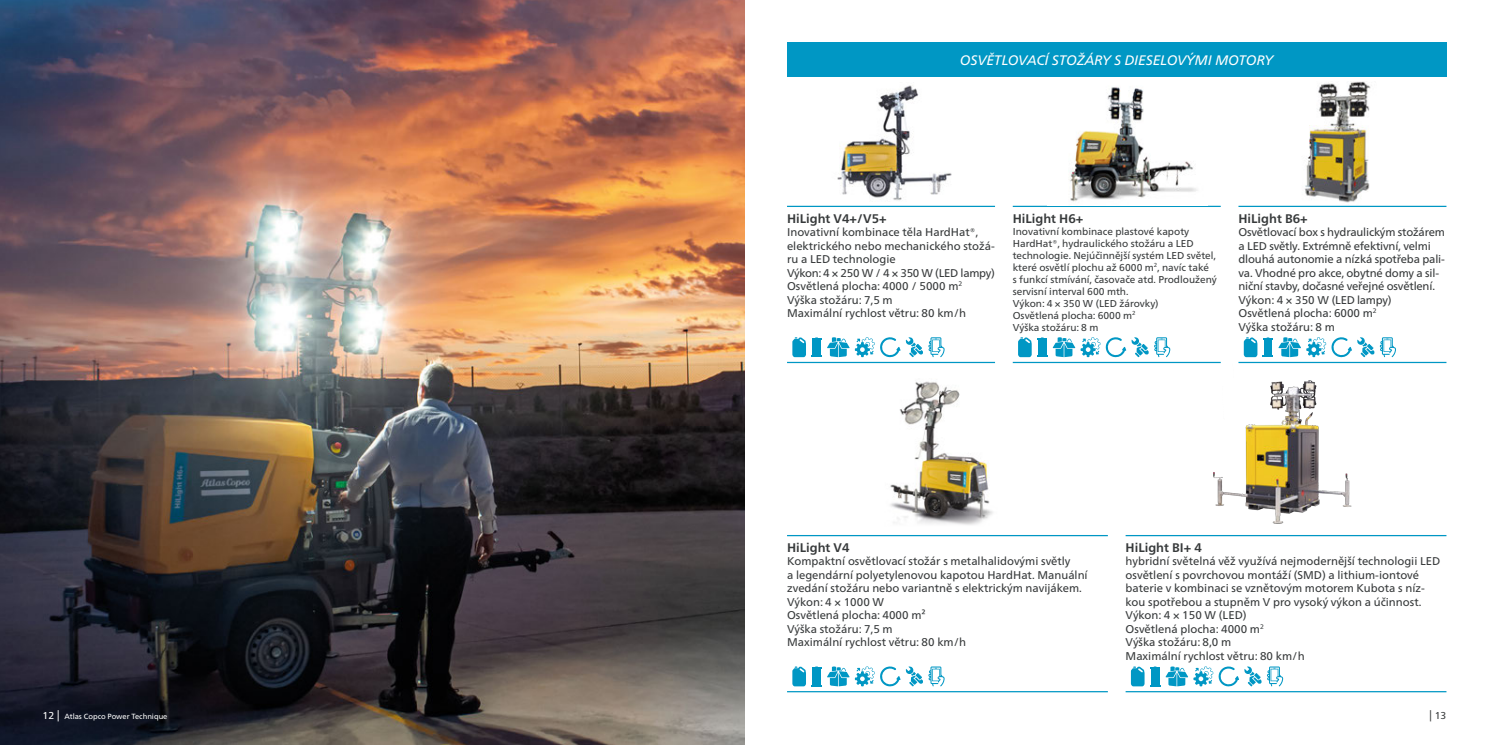
<style>
.page{position:relative;width:1489px;height:745px;background:#fff}
.page>*{position:absolute;margin:0;border:0;box-sizing:border-box;transform-origin:0 0}
.t1{font:italic 13.75px "Neue Frutiger World";color:#fff}
.t2{font:700 12.5px "Neue Frutiger World";color:#373a3b}
.t3{font:11.25px/13.5px "Neue Frutiger World";color:#373a3b}
.t4{font:10px/12px "Neue Frutiger World";color:#373a3b}
.t5{font:7.5px "Neue Frutiger World";color:#fff}
.s1{font-size:10px}
.s2{font-size:11.25px}
</style>
<div class="page">
<img style="left:0;top:0;width:744px;height:744px">
<div style="left:787px;top:43px;width:659px;height:34px;background:#0097c4"></div>
<hr style="left:787px;top:361px;width:208px;height:2px;background:#0097c4">
<hr style="left:787px;top:206px;width:208px;height:1px;background:#0097c4">
<hr style="left:1012px;top:361px;width:208px;height:2px;background:#0097c4">
<hr style="left:1012px;top:206px;width:208px;height:1px;background:#0097c4">
<hr style="left:1238px;top:361px;width:208px;height:2px;background:#0097c4">
<hr style="left:1238px;top:206px;width:208px;height:1px;background:#0097c4">
<img style="left:837px;top:85px;width:115px;height:116px">
<img style="left:1070px;top:87px;width:127px;height:115px">
<img style="left:1305px;top:82px;width:66px;height:121px">
<svg style="left:792px;top:337px;width:29px;height:20px"></svg>
<svg style="left:1243px;top:337px;width:29px;height:20px"></svg>
<svg style="left:1278px;top:337px;width:22px;height:20px"></svg>
<svg style="left:827px;top:337px;width:117px;height:20px"></svg>
<svg style="left:1018px;top:337px;width:152px;height:20px"></svg>
<svg style="left:1306px;top:337px;width:89px;height:20px"></svg>
<img style="left:890px;top:381px;width:103px;height:144px">
<hr style="left:1125px;top:690px;width:321px;height:1px;background:#0097c4">
<hr style="left:1125px;top:534px;width:321px;height:2px;background:#0097c4">
<hr style="left:787px;top:534px;width:320px;height:2px;background:#0097c4">
<hr style="left:787px;top:690px;width:320px;height:1px;background:#0097c4">
<img style="left:1210px;top:363px;width:143px;height:161px">
<svg style="left:792px;top:666px;width:29px;height:20px"></svg>
<svg style="left:827px;top:666px;width:117px;height:20px"></svg>
<svg style="left:1130px;top:666px;width:152px;height:20px"></svg>
<p class="t1" style="left:960px;top:49px;width:315px">OSVĚTLOVACÍ STOŽÁRY S DIESELOVÝMI MOTORY</p>
<p class="t2" style="left:787px;top:207px;width:101px">HiLight V4+/V5+</p>
<p class="t3" style="left:787px;top:225px;width:209px">Inovativní kombinace těla HardHat®, elektrického nebo mechanického stožá&shy;ru a LED technologie<br>Výkon: 4 × 250 W / 4 × 350 W (LED lampy)<br>Osvětlená plocha: 4000 / 5000 m<sup>2<br></sup>Výška stožáru: 7,5 m<br>Maximální rychlost větru: 80 km/h</p>
<p class="t2" style="left:1012px;top:207px;width:72px">HiLight H6+</p>
<p class="t4" style="left:1012px;top:225px;width:205px">Inovativní kombinace plastové kapoty HardHat®, hydraulického stožáru a LED technologie. Nejúčinnější systém LED světel, které osvětlí plochu až 6000 m<sup>2</sup>, navíc také<br>s funkcí stmívání, časovače atd. Prodloužený servisní interval 600 mth.<br>Výkon: 4 × 350 W (LED žárovky)<br>Osvětlená plocha: 6000 m<sup>2<br></sup>Výška stožáru: 8 m</p>
<p class="t2" style="left:1238px;top:207px;width:71px">HiLight B6+</p>
<p class="t3" style="left:1238px;top:225px;width:208px">Osvětlovací box s hydraulickým stožárem a LED světly. Extrémně efektivní, velmi dlouhá autonomie a nízká spotřeba pali&shy;va. Vhodné pro akce, obytné domy a sil&shy;niční stavby, dočasné veřejné osvětlení.<br>Výkon: 4 × 350 W (LED lampy)<br>Osvětlená plocha: 6000 m<sup>2<br></sup>Výška stožáru: 8 m</p>
<p class="t2" style="left:787px;top:536px;width:64px">HiLight V4</p>
<p class="t3" style="left:787px;top:554px;width:302px">Kompaktní osvětlovací stožár s metalhalidovými světly<br>a legendární polyetylenovou kapotou HardHat. Manuální zvedání stožáru nebo variantně s elektrickým navijákem.<br>Výkon: 4 × 1000 W<br>Osvětlená plocha: 4000 m²<br>Výška stožáru: 7,5 m<br>Maximální rychlost větru: 80 km/h</p>
<p class="t2" style="left:1125px;top:536px;width:78px">HiLight BI+ 4</p>
<p class="t3" style="left:1125px;top:554px;width:316px">hybridní světelná věž využívá nejmodernější technologii LED osvětlení s povrchovou montáží (SMD) a lithium-iontové baterie v kombinaci se vznětovým motorem Kubota s níz&shy;kou spotřebou a stupněm V pro vysoký výkon a účinnost.<br>Výkon: 4 × 150 W (LED)<br>Osvětlená plocha: 4000 m<sup>2<br></sup>Výška stožáru: 8,0 m<br>Maximální rychlost větru: 80 km/h</p>
<p class="t5" style="left:43px;top:709px;width:126px"><span class="s1">12</span> <span class="s2">|</span> Atlas Copco Power Technique</p>
<p class="t4" style="left:1428px;top:709px;width:19px"><span class="s2">|</span> 13</p>
</div>
